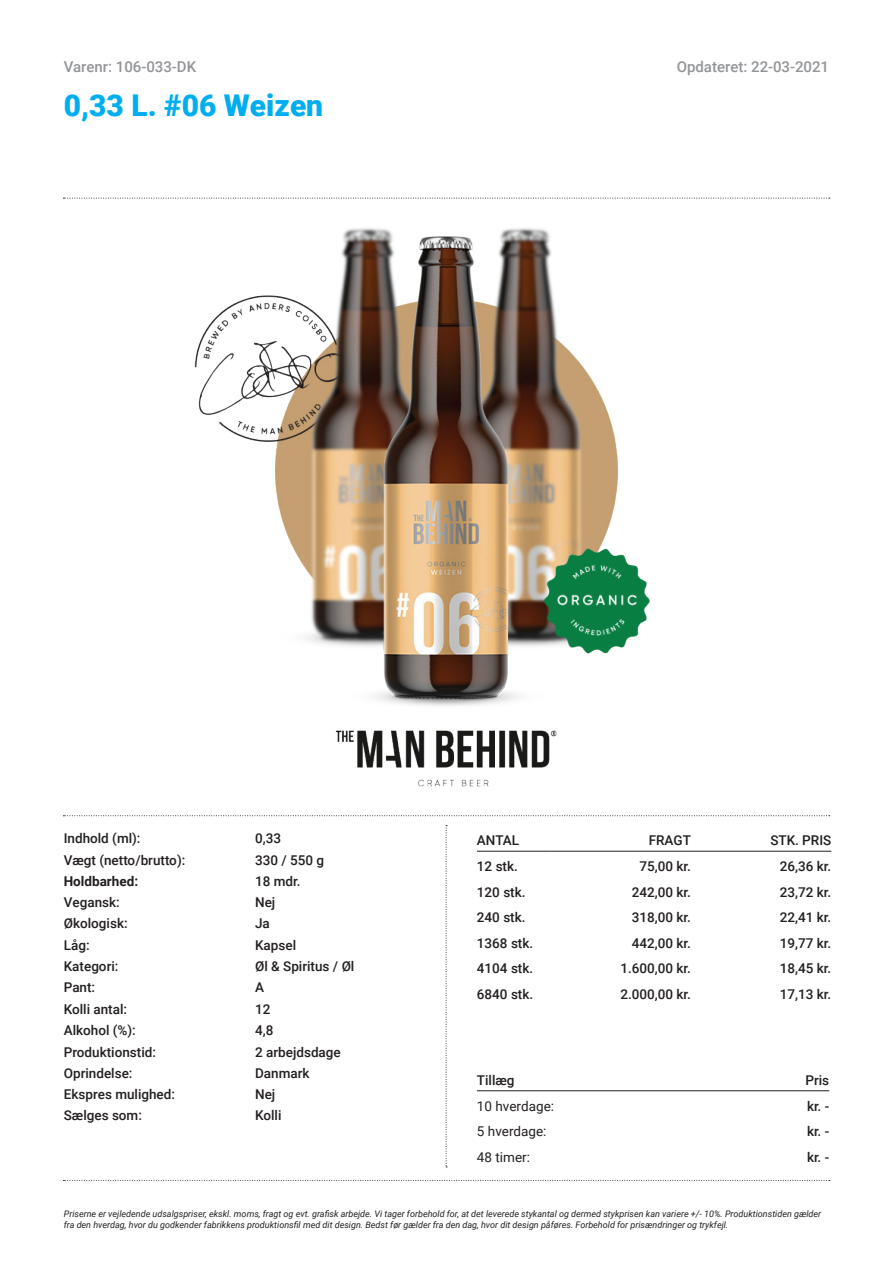
<style>
.page{position:relative;width:893px;height:1263px;background:#fff}
.page>*{position:absolute;margin:0;border:0;box-sizing:border-box;transform-origin:0 0}
.t1{font:900 30px "Roboto";color:#00aeef}
.t2{font:500 15px "Roboto";color:#939598}
.t3{font:500 13.5px "Roboto";color:#231f20}
.t4{font:13.5px "Roboto";color:#231f20}
.t5{font:700 13.5px "Roboto";color:#231f20}
.t6{font:italic 9px/10.8px "Roboto";color:#231f20}
</style>
<div class="page">
<hr style="left:477px;top:1090px;width:95px;height:1px;background:#231f20">
<hr style="left:572px;top:1090px;width:257px;height:1px;background:#231f20">
<hr style="left:477px;top:851px;width:74px;height:1px;background:#231f20">
<hr style="left:551px;top:851px;width:140px;height:1px;background:#231f20">
<hr style="left:691px;top:851px;width:140px;height:1px;background:#231f20">
<img style="left:194px;top:228px;width:456px;height:559px">
<svg style="left:446px;top:825px;width:1px;height:342px"></svg>
<svg style="left:63px;top:815px;width:767px;height:1px"></svg>
<svg style="left:63px;top:1180px;width:767px;height:1px"></svg>
<svg style="left:63px;top:198px;width:767px;height:1px"></svg>
<p class="t2" style="left:64px;top:56px;width:134px">Varenr: 106-033-DK</p>
<h1 class="t1" style="left:64px;top:85px;width:261px">0,33 L. #06 Weizen</h1>
<p class="t2" style="left:677px;top:56px;width:154px">Opdateret: 22-03-2021</p>
<p class="t3" style="left:64px;top:829px;width:78px">Indhold (ml):</p>
<p class="t3" style="left:255px;top:829px;width:27px">0,33</p>
<p class="t3" style="left:64px;top:850px;width:123px">Vægt (netto/brutto):</p>
<p class="t3" style="left:255px;top:850px;width:71px">330 / 550 g</p>
<p class="t5" style="left:64px;top:872px;width:76px">Holdbarhed:</p>
<p class="t3" style="left:255px;top:872px;width:47px">18 mdr.</p>
<p class="t3" style="left:64px;top:893px;width:58px">Vegansk:</p>
<p class="t3" style="left:255px;top:893px;width:22px">Nej</p>
<p class="t3" style="left:64px;top:914px;width:65px">Økologisk:</p>
<p class="t3" style="left:255px;top:914px;width:16px">Ja</p>
<p class="t3" style="left:64px;top:935px;width:27px">Låg:</p>
<p class="t3" style="left:255px;top:935px;width:43px">Kapsel</p>
<p class="t3" style="left:64px;top:957px;width:56px">Kategori:</p>
<p class="t3" style="left:255px;top:957px;width:101px">Øl &amp; Spiritus / Øl</p>
<p class="t3" style="left:64px;top:978px;width:33px">Pant:</p>
<p class="t3" style="left:255px;top:978px;width:10px">A</p>
<p class="t3" style="left:64px;top:999px;width:65px">Kolli antal:</p>
<p class="t3" style="left:255px;top:999px;width:17px">12</p>
<p class="t3" style="left:64px;top:1021px;width:74px">Alkohol (%):</p>
<p class="t3" style="left:255px;top:1021px;width:20px">4,8</p>
<p class="t3" style="left:64px;top:1042px;width:94px">Produktionstid:</p>
<p class="t3" style="left:255px;top:1042px;width:87px">2 arbejdsdage</p>
<p class="t3" style="left:64px;top:1063px;width:70px">Oprindelse:</p>
<p class="t3" style="left:255px;top:1063px;width:56px">Danmark</p>
<p class="t3" style="left:64px;top:1085px;width:113px">Ekspres mulighed:</p>
<p class="t3" style="left:255px;top:1085px;width:22px">Nej</p>
<p class="t3" style="left:64px;top:1106px;width:80px">Sælges som:</p>
<p class="t3" style="left:255px;top:1106px;width:28px">Kolli</p>
<p class="t3" style="left:477px;top:831px;width:44px">ANTAL</p>
<p class="t3" style="left:649px;top:831px;width:44px">FRAGT</p>
<p class="t3" style="left:770px;top:831px;width:62px">STK. PRIS</p>
<p class="t3" style="left:477px;top:857px;width:42px">12 stk.</p>
<p class="t3" style="left:639px;top:857px;width:53px">75,00 kr.</p>
<p class="t3" style="left:780px;top:857px;width:53px">26,36 kr.</p>
<p class="t3" style="left:477px;top:882px;width:50px">120 stk.</p>
<p class="t3" style="left:632px;top:882px;width:61px">242,00 kr.</p>
<p class="t3" style="left:780px;top:882px;width:53px">23,72 kr.</p>
<p class="t3" style="left:477px;top:908px;width:50px">240 stk.</p>
<p class="t3" style="left:632px;top:908px;width:61px">318,00 kr.</p>
<p class="t3" style="left:780px;top:908px;width:53px">22,41 kr.</p>
<p class="t3" style="left:477px;top:933px;width:58px">1368 stk.</p>
<p class="t3" style="left:632px;top:933px;width:61px">442,00 kr.</p>
<p class="t3" style="left:780px;top:933px;width:53px">19,77 kr.</p>
<p class="t3" style="left:477px;top:959px;width:58px">4104 stk.</p>
<p class="t3" style="left:620px;top:959px;width:72px">1.600,00 kr.</p>
<p class="t3" style="left:780px;top:959px;width:53px">18,45 kr.</p>
<p class="t3" style="left:477px;top:984px;width:58px">6840 stk.</p>
<p class="t3" style="left:620px;top:984px;width:72px">2.000,00 kr.</p>
<p class="t3" style="left:780px;top:984px;width:53px">17,13 kr.</p>
<p class="t3" style="left:477px;top:1071px;width:39px">Tillæg</p>
<p class="t3" style="left:805px;top:1071px;width:25px">Pris</p>
<p class="t4" style="left:477px;top:1096px;width:79px">10 hverdage:</p>
<p class="t3" style="left:807px;top:1096px;width:24px">kr. -</p>
<p class="t4" style="left:477px;top:1122px;width:71px">5 hverdage:</p>
<p class="t3" style="left:807px;top:1122px;width:24px">kr. -</p>
<p class="t4" style="left:477px;top:1147px;width:55px">48 timer:</p>
<p class="t3" style="left:807px;top:1147px;width:24px">kr. -</p>
<p class="t6" style="left:64px;top:1208px;width:759px">Priserne er vejledende udsalgspriser, ekskl. moms, fragt og evt. grafisk arbejde. Vi tager forbehold for, at det leverede stykantal og dermed stykprisen kan variere +/- 10%. Produktionstiden gælder fra den hverdag, hvor du godkender fabrikkens produktionsfil med dit design. Bedst før gælder fra den dag, hvor dit design påføres. Forbehold for prisændringer og trykfejl.</p>
</div>
